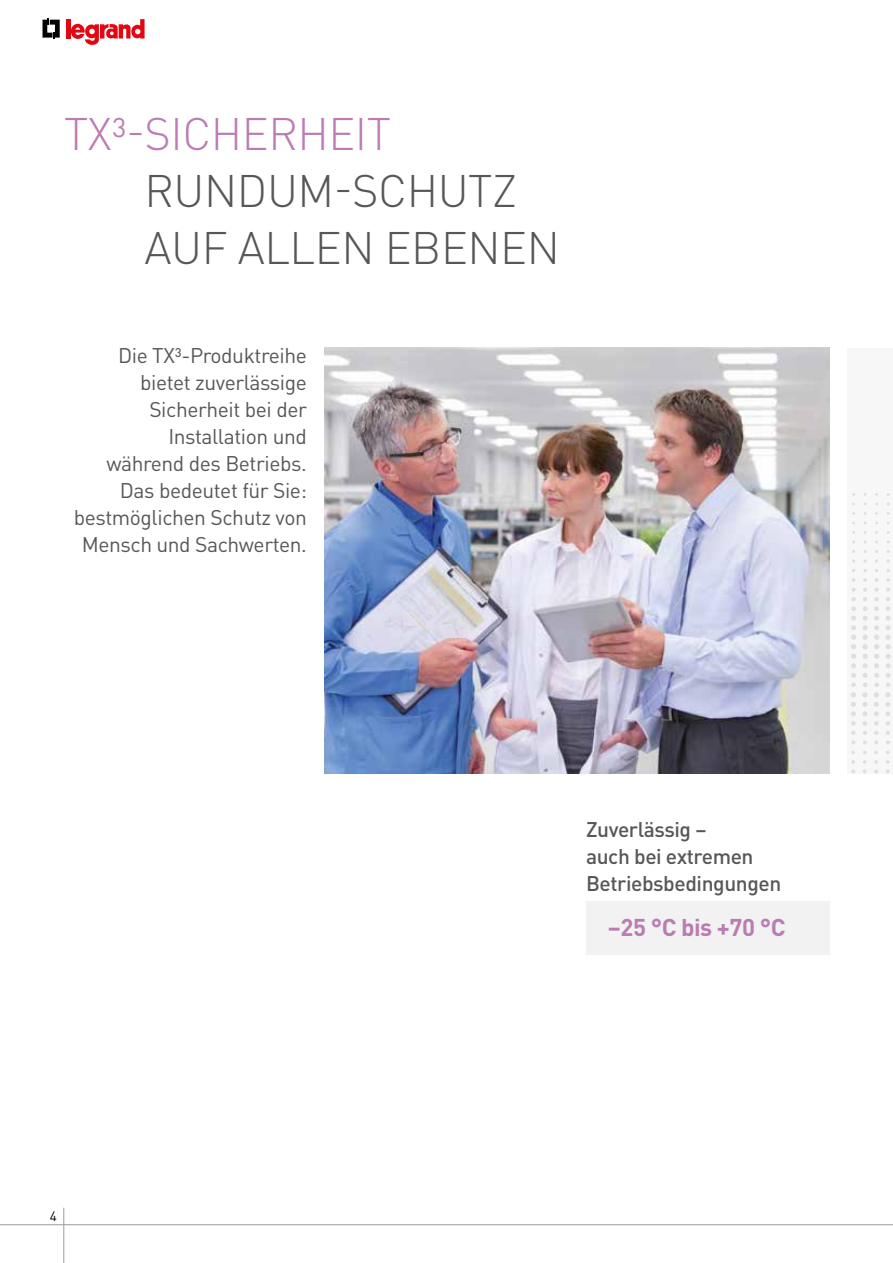
<style>
.page{position:relative;width:893px;height:1263px;background:#fff}
.page>*{position:absolute;margin:0;border:0;box-sizing:border-box;transform-origin:0 0}
.t1{font:300 45px/57px "DIN Pro";letter-spacing:-.01em;color:#575756}
.t2{font:300 45px "DIN Pro";letter-spacing:-.01em;color:#bb7cb3}
.t3{font:700 24px "DIN Pro";letter-spacing:-.02em;color:#bb7cb3}
.t4{font:21px/27px "DIN Pro";letter-spacing:-.02em;color:#575756;text-align:right}
.t5{font:500 21px/27px "DIN Pro";letter-spacing:-.02em;color:#575756}
.t6{font:13.5px "DIN Pro";color:#000}
</style>
<div class="page">
<hr style="left:0;top:1224px;width:893px;height:1px;background:#9d9d9c">
<hr style="left:63px;top:1208px;width:1px;height:55px;background:#9d9d9c">
<svg style="left:43px;top:18px;width:17px;height:21px"></svg>
<hr style="left:66px;top:19px;width:4px;height:20px;background:#e30613">
<svg style="left:71px;top:19px;width:74px;height:26px"></svg>
<img style="left:325px;top:348px;width:504px;height:425px">
<div style="left:847px;top:348px;width:46px;height:425px;background:#f7f7f7"></div>
<svg style="left:886px;top:760px;width:4px;height:13px"></svg>
<svg style="left:885px;top:588px;width:6px;height:156px"></svg>
<svg style="left:886px;top:578px;width:4px;height:4px"></svg>
<svg style="left:874px;top:760px;width:4px;height:13px"></svg>
<svg style="left:874px;top:588px;width:5px;height:156px"></svg>
<svg style="left:863px;top:760px;width:4px;height:13px"></svg>
<svg style="left:862px;top:588px;width:6px;height:156px"></svg>
<svg style="left:863px;top:578px;width:4px;height:4px"></svg>
<svg style="left:851px;top:760px;width:4px;height:13px"></svg>
<svg style="left:851px;top:588px;width:5px;height:156px"></svg>
<div style="left:586px;top:901px;width:243px;height:54px;background:#f2f2f2"></div>
<h1 class="t2" style="left:64px;top:103px;width:329px">TX³-SICHERHEIT</h1>
<h1 class="t1" style="left:145px;top:161px;width:417px">RUNDUM-SCHUTZ<br>AUF ALLEN EBENEN</h1>
<p class="t4" style="left:74px;top:341px;width:235px">Die TX³-Produktreihe bietet zuverlässige<br>Sicherheit bei der<br>Installation und<br>während des Betriebs.<br>Das bedeutet für Sie: bestmöglichen Schutz von<br>Mensch und Sachwerten.</p>
<p class="t5" style="left:586px;top:815px;width:197px">Zuverlässig –<br>auch bei extremen<br>Betriebsbedingungen</p>
<p class="t3" style="left:608px;top:911px;width:179px">–25 °C bis +70 °C</p>
<p class="t6" style="left:50px;top:1207px;width:9px">4</p>
</div>
